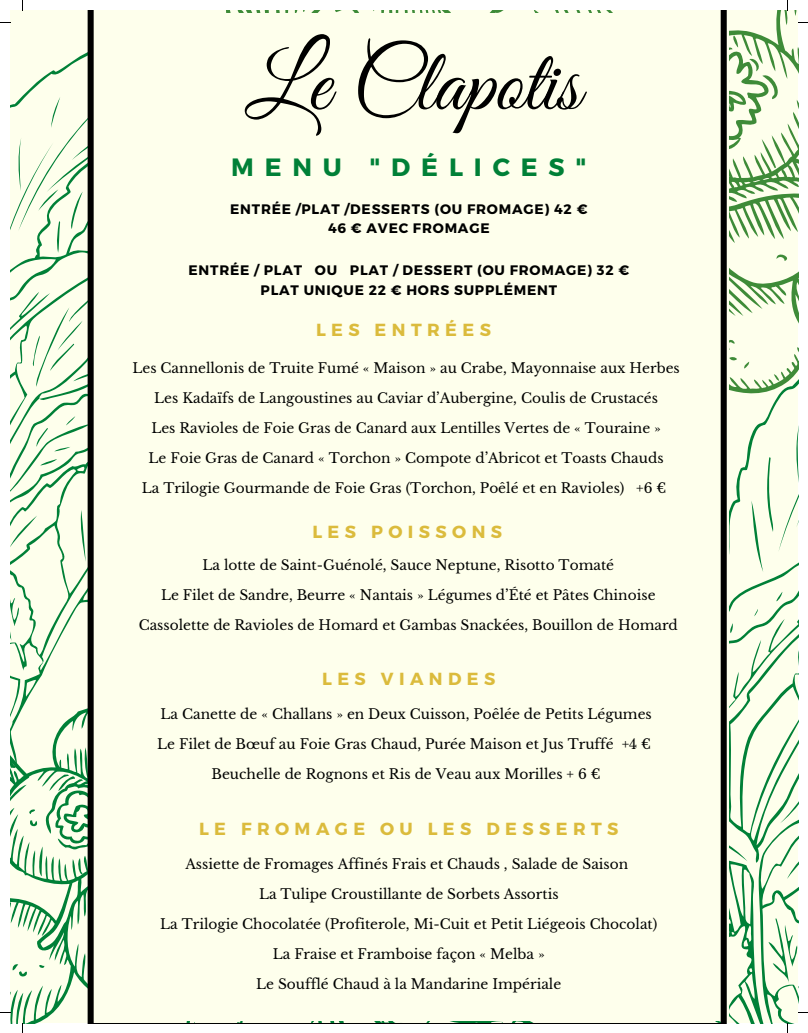
<style>
.page{position:relative;width:808px;height:1033px;background:#fff}
.page>*{position:absolute;margin:0;border:0;box-sizing:border-box;transform-origin:0 0}
.t1{font:88.38px "Great Vibes";color:#000}
.t2{font:700 25px "Montserrat";letter-spacing:.435em;color:#008037}
.t3{font:700 17.5px "Montserrat";letter-spacing:.31em;color:#dbbb3c}
.t4{font:13.75px "Libre Baskerville";color:#000}
.t5{font:700 13.75px "Montserrat";letter-spacing:.055em;color:#000}
</style>
<div class="page">
<svg style="left:10px;top:879px;width:78px;height:144px;background:#c8e4c6"></svg>
<svg style="left:10px;top:562px;width:78px;height:317px;background:#d3e8cd"></svg>
<svg style="left:10px;top:582px;width:16px;height:61px"></svg>
<svg style="left:756px;top:918px;width:42px;height:67px;background:#d3e9cd"></svg>
<svg style="left:728px;top:570px;width:70px;height:325px;background:#deefd5"></svg>
<svg style="left:726px;top:10px;width:72px;height:560px;background:#d8e6c9"></svg>
<div style="left:88px;top:10px;width:638px;height:1013px;background:#feffec"></div>
<svg style="left:0;top:0;width:378px;height:562px;background:#f4f8e5"></svg>
<p class="t1" style="left:245px;top:34px;width:336px">Le Clapotis</p>
<p class="t2" style="left:231px;top:151px;width:357px">MENU "DÉLICES"</p>
<p class="t5" style="left:230px;top:200px;width:358px">ENTRÉE /PLAT /DESSERTS (OU FROMAGE) 42 €</p>
<p class="t5" style="left:328px;top:219px;width:163px">46 € AVEC FROMAGE</p>
<p class="t5" style="left:188px;top:261px;width:442px">ENTRÉE / PLAT OU PLAT / DESSERT (OU FROMAGE) 32 €</p>
<p class="t5" style="left:260px;top:281px;width:298px">PLAT UNIQUE 22 € HORS SUPPLÉMENT</p>
<p class="t3" style="left:316px;top:318px;width:176px">LES ENTRÉES</p>
<p class="t4" style="left:132px;top:360px;width:549px">Les Cannellonis de Truite Fumé « Maison » au Crabe, Mayonnaise aux Herbes</p>
<p class="t4" style="left:154px;top:390px;width:505px">Les Kadaïfs de Langoustines au Caviar d’Aubergine, Coulis de Crustacés</p>
<p class="t4" style="left:151px;top:420px;width:511px">Les Ravioles de Foie Gras de Canard aux Lentilles Vertes de « Touraine »</p>
<p class="t4" style="left:149px;top:450px;width:516px">Le Foie Gras de Canard « Torchon » Compote d’Abricot et Toasts Chauds</p>
<p class="t4" style="left:142px;top:480px;width:526px">La Trilogie Gourmande de Foie Gras (Torchon, Poêlé et en Ravioles) +6 €</p>
<p class="t3" style="left:312px;top:520px;width:191px">LES POISSONS</p>
<p class="t4" style="left:202px;top:557px;width:413px">La lotte de Saint-Guénolé, Sauce Neptune, Risotto Tomaté</p>
<p class="t4" style="left:161px;top:587px;width:496px">Le Filet de Sandre, Beurre « Nantais » Légumes d’Été et Pâtes Chinoise</p>
<p class="t4" style="left:139px;top:617px;width:540px">Cassolette de Ravioles de Homard et Gambas Snackées, Bouillon de Homard</p>
<p class="t3" style="left:322px;top:667px;width:175px">LES VIANDES</p>
<p class="t4" style="left:160px;top:705px;width:493px">La Canette de « Challans » en Deux Cuisson, Poêlée de Petits Légumes</p>
<p class="t4" style="left:157px;top:735px;width:495px">Le Filet de Bœuf au Foie Gras Chaud, Purée Maison et Jus Truffé +4 €</p>
<p class="t4" style="left:211px;top:765px;width:390px">Beuchelle de Rognons et Ris de Veau aux Morilles + 6 €</p>
<p class="t3" style="left:199px;top:817px;width:421px">LE FROMAGE OU LES DESSERTS</p>
<p class="t4" style="left:185px;top:855px;width:444px">Assiette de Fromages Affinés Frais et Chauds , Salade de Saison</p>
<p class="t4" style="left:259px;top:885px;width:301px">La Tulipe Croustillante de Sorbets Assortis</p>
<p class="t4" style="left:160px;top:915px;width:498px">La Trilogie Chocolatée (Profiterole, Mi-Cuit et Petit Liégeois Chocolat)</p>
<p class="t4" style="left:273px;top:945px;width:273px">La Fraise et Framboise façon « Melba »</p>
<p class="t4" style="left:256px;top:975px;width:306px">Le Soufflé Chaud à la Mandarine Impériale</p>
</div>
